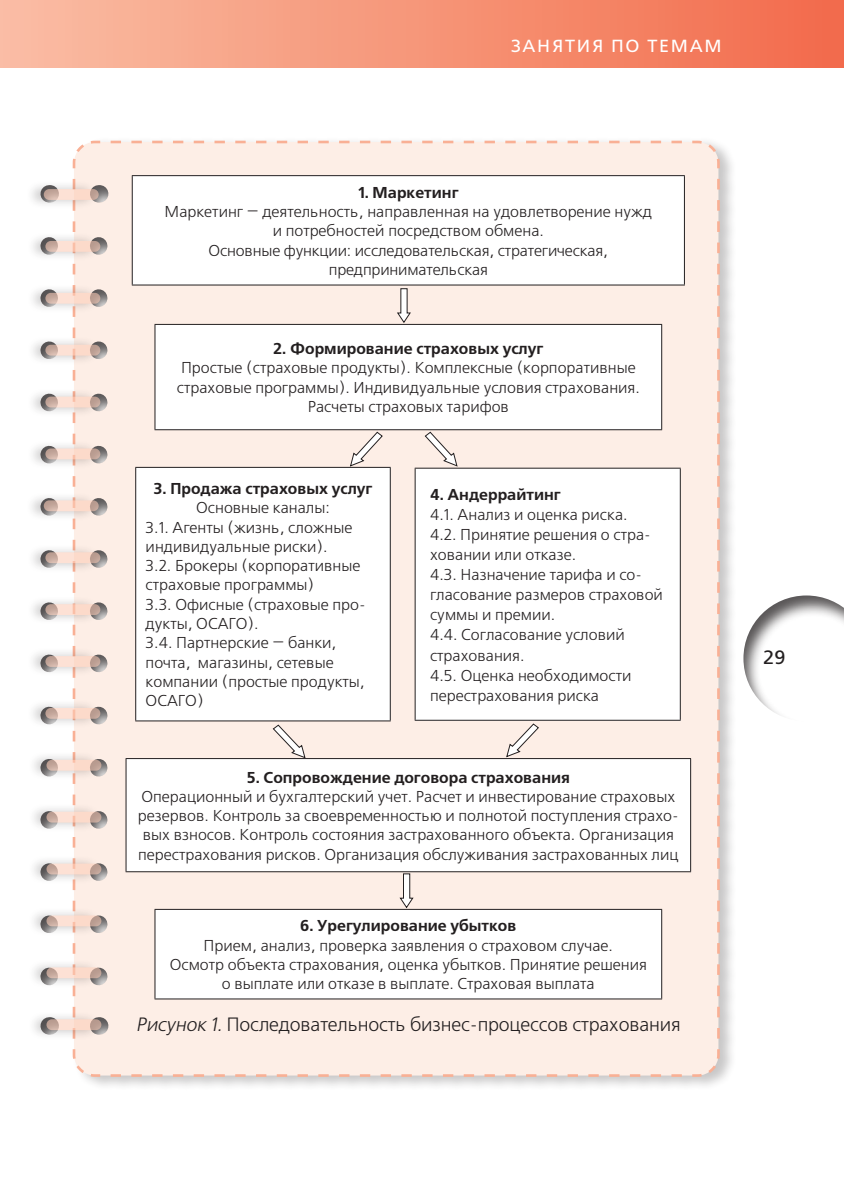
<style>
.page{position:relative;width:844px;height:1191px;background:#fff}
.page>*{position:absolute;margin:0;border:0;box-sizing:border-box;transform-origin:0 0}
.t1{font:19.25px "Free Set C";letter-spacing:-.01em;color:#231f20}
.t2{font:19.25px "Free Set C San Pin";color:#231f20}
.t3{font:17.5px "Free Set C San Pin";letter-spacing:.1em;color:#fff}
.t4{font:15.75px/19.2px "Free Set C";color:#231f20;text-align:center}
.t5{font:700 15.75px "Free Set C";color:#231f20}
.s1{font-style:italic}
</style>
<div class="page">
<div style="left:0;top:0;width:843px;height:68px;background:linear-gradient(to right,#fabea5,#f26b4b)"></div>
<div style="left:742px;top:595px;width:101px;height:127px;background:#231f20;opacity:.75"></div>
<div style="left:72px;top:136px;width:665px;height:955px;background:#231f20;opacity:.25"></div>
<div style="left:72px;top:139px;width:649px;height:939px;background:#fdeee6"></div>
<div style="left:89px;top:182px;width:21px;height:853px;background:#231f20;opacity:.75"></div>
<div style="left:27px;top:388px;width:73px;height:30px;background:#231f20;opacity:.43"></div>
<svg style="left:45px;top:396px;width:55px;height:11px"></svg>
<div style="left:27px;top:232px;width:73px;height:30px;background:#231f20;opacity:.43"></div>
<svg style="left:45px;top:241px;width:55px;height:11px"></svg>
<div style="left:25px;top:180px;width:73px;height:30px;background:#231f20;opacity:.43"></div>
<svg style="left:44px;top:189px;width:55px;height:11px"></svg>
<div style="left:27px;top:439px;width:73px;height:31px;background:#231f20;opacity:.43"></div>
<svg style="left:45px;top:448px;width:55px;height:11px"></svg>
<div style="left:27px;top:284px;width:73px;height:30px;background:#231f20;opacity:.43"></div>
<svg style="left:45px;top:293px;width:55px;height:11px"></svg>
<div style="left:27px;top:336px;width:73px;height:30px;background:#231f20;opacity:.43"></div>
<svg style="left:45px;top:345px;width:55px;height:10px"></svg>
<div style="left:27px;top:699px;width:73px;height:30px;background:#231f20;opacity:.43"></div>
<svg style="left:45px;top:708px;width:55px;height:11px"></svg>
<div style="left:27px;top:543px;width:73px;height:30px;background:#231f20;opacity:.43"></div>
<svg style="left:45px;top:552px;width:55px;height:11px"></svg>
<div style="left:25px;top:491px;width:73px;height:31px;background:#231f20;opacity:.43"></div>
<svg style="left:44px;top:500px;width:55px;height:11px"></svg>
<div style="left:27px;top:595px;width:73px;height:30px;background:#231f20;opacity:.43"></div>
<svg style="left:45px;top:604px;width:55px;height:11px"></svg>
<div style="left:27px;top:647px;width:73px;height:30px;background:#231f20;opacity:.43"></div>
<svg style="left:45px;top:656px;width:55px;height:11px"></svg>
<div style="left:28px;top:751px;width:73px;height:30px;background:#231f20;opacity:.43"></div>
<svg style="left:46px;top:760px;width:55px;height:10px"></svg>
<div style="left:28px;top:802px;width:73px;height:31px;background:#231f20;opacity:.43"></div>
<svg style="left:46px;top:811px;width:55px;height:11px"></svg>
<div style="left:28px;top:854px;width:73px;height:31px;background:#231f20;opacity:.43"></div>
<svg style="left:46px;top:863px;width:55px;height:11px"></svg>
<div style="left:28px;top:958px;width:73px;height:30px;background:#231f20;opacity:.43"></div>
<svg style="left:46px;top:967px;width:55px;height:11px"></svg>
<div style="left:28px;top:1010px;width:73px;height:30px;background:#231f20;opacity:.43"></div>
<svg style="left:46px;top:1019px;width:55px;height:11px"></svg>
<div style="left:28px;top:906px;width:73px;height:30px;background:#231f20;opacity:.43"></div>
<svg style="left:46px;top:915px;width:55px;height:11px"></svg>
<div style="left:132px;top:176px;width:552px;height:109px;background:#fff"></div>
<hr style="left:132px;top:175px;width:552px;height:1px;background:#231f20">
<hr style="left:132px;top:176px;width:1px;height:108px;background:#231f20">
<hr style="left:683px;top:176px;width:1px;height:108px;background:#231f20">
<hr style="left:132px;top:284px;width:552px;height:1px;background:#231f20">
<div style="left:155px;top:324px;width:506px;height:106px;background:#fff"></div>
<hr style="left:154px;top:324px;width:508px;height:1px;background:#231f20">
<hr style="left:154px;top:325px;width:1px;height:104px;background:#231f20">
<hr style="left:661px;top:325px;width:1px;height:104px;background:#231f20">
<hr style="left:154px;top:429px;width:508px;height:1px;background:#231f20">
<div style="left:136px;top:467px;width:254px;height:254px;background:#fff"></div>
<hr style="left:135px;top:467px;width:255px;height:1px;background:#231f20">
<hr style="left:135px;top:468px;width:1px;height:252px;background:#231f20">
<hr style="left:390px;top:468px;width:1px;height:252px;background:#231f20">
<hr style="left:135px;top:720px;width:255px;height:1px;background:#231f20">
<div style="left:126px;top:758px;width:564px;height:113px;background:#fff"></div>
<hr style="left:126px;top:758px;width:565px;height:1px;background:#231f20">
<hr style="left:126px;top:759px;width:1px;height:112px;background:#231f20">
<hr style="left:690px;top:759px;width:1px;height:112px;background:#231f20">
<hr style="left:126px;top:871px;width:565px;height:1px;background:#231f20">
<div style="left:155px;top:909px;width:506px;height:90px;background:#fff"></div>
<hr style="left:154px;top:909px;width:508px;height:1px;background:#231f20">
<hr style="left:154px;top:909px;width:1px;height:89px;background:#231f20">
<hr style="left:661px;top:909px;width:1px;height:89px;background:#231f20">
<hr style="left:154px;top:998px;width:508px;height:1px;background:#231f20">
<svg style="left:272px;top:724px;width:34px;height:34px"></svg>
<svg style="left:505px;top:723px;width:34px;height:34px"></svg>
<svg style="left:396px;top:288px;width:15px;height:35px"></svg>
<svg style="left:349px;top:431px;width:34px;height:36px"></svg>
<svg style="left:424px;top:431px;width:34px;height:36px"></svg>
<div style="left:415px;top:468px;width:265px;height:252px;background:#fff"></div>
<hr style="left:414px;top:468px;width:266px;height:1px;background:#231f20">
<hr style="left:414px;top:468px;width:1px;height:252px;background:#231f20">
<hr style="left:679px;top:468px;width:1px;height:252px;background:#231f20">
<hr style="left:414px;top:720px;width:266px;height:1px;background:#231f20">
<svg style="left:398px;top:873px;width:16px;height:35px"></svg>
<p class="t3" style="left:510px;top:36px;width:212px">ЗАНЯТИЯ ПО ТЕМАМ</p>
<p class="t5" style="left:358px;top:183px;width:102px">1. Маркетинг</p>
<p class="t4" style="left:165px;top:203px;width:489px">Маркетинг — деятельность, направленная на удовлетворение нужд и потребностей посредством обмена.<br>Основные функции: исследовательская, стратегическая, предпринимательская</p>
<p class="t5" style="left:273px;top:340px;width:271px">2. Формирование страховых услуг</p>
<p class="t4" style="left:177px;top:359px;width:464px">Простые (страховые продукты). Комплексные (корпоративные страховые программы). Индивидуальные условия страхования.<br>Расчеты страховых тарифов</p>
<p class="t5" style="left:153px;top:480px;width:220px">3. Продажа страховых услуг</p>
<p class="t4" style="left:146px;top:499px;width:221px;text-align:left;text-indent:50px">Основные каналы:<br>3.1. Агенты (жизнь, сложные индивидуальные риски).<br>3.2. Брокеры (корпоративные страховые программы)<br>3.3. Офисные (страховые про&shy;дукты, ОСАГО).<br>3.4. Партнерские — банки, почта, магазины, сетевые компании (простые продукты,<br>ОСАГО)</p>
<p class="t5" style="left:430px;top:485px;width:132px">4. Андеррайтинг</p>
<p class="t4" style="left:430px;top:505px;width:234px;line-height:20.1px;text-align:left">4.1. Анализ и оценка риска.<br>4.2. Принятие решения о стра&shy;ховании или отказе.<br>4.3. Назначение тарифа и со&shy;гласование размеров страховой суммы и премии.<br>4.4. Согласование условий страхования.<br>4.5. Оценка необходимости перестрахования риска</p>
<p class="t5" style="left:246px;top:768px;width:325px">5. Сопровождение договора страхования</p>
<p class="t4" style="left:138px;top:787px;width:542px">Операционный и бухгалтерский учет. Расчет и инвестирование страховых резервов. Контроль за своевременностью и полнотой поступления страхо&shy;вых взносов. Контроль состояния застрахованного объекта. Организация перестрахования рисков. Организация обслуживания застрахованных лиц</p>
<p class="t5" style="left:300px;top:917px;width:217px">6. Урегулирование убытков</p>
<p class="t4" style="left:170px;top:936px;width:478px">Прием, анализ, проверка заявления о страховом случае.<br>Осмотр объекта страхования, оценка убытков. Принятие решения о выплате или отказе в выплате. Страховая выплата</p>
<p class="t1" style="left:136px;top:1014px;width:546px"><span class="s1">Рисунок 1.</span>Последовательность бизнес-процессов страхования</p>
<p class="t2" style="left:763px;top:646px;width:24px">29</p>
</div>
